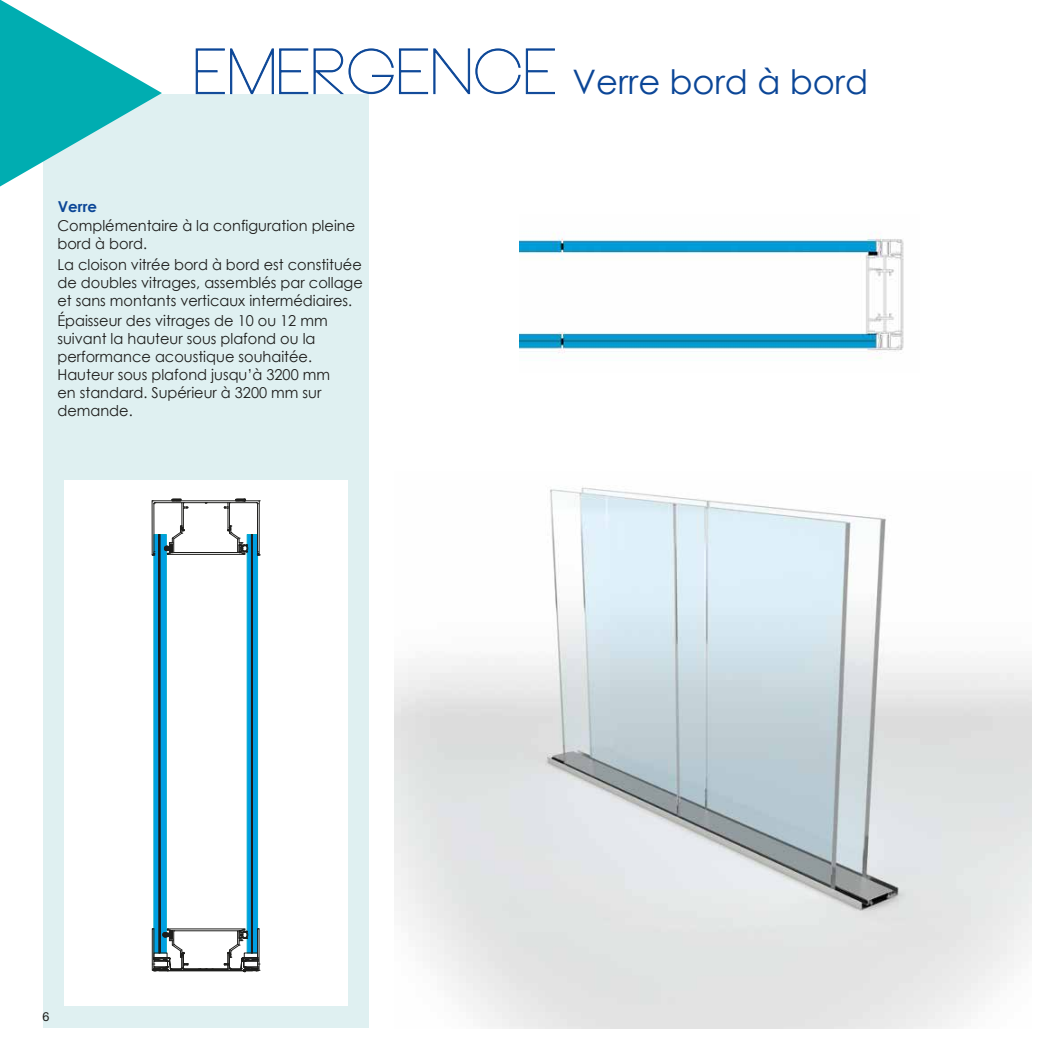
<style>
.page{position:relative;width:1063px;height:1063px;background:#fff}
.page>*{position:absolute;margin:0;border:0;box-sizing:border-box;transform-origin:0 0}
.t1{font:33.75px "Century Gothic";color:#0b4697}
.t2{font:15px/18px "Century Gothic";color:#1d1d1b}
.t3{font:700 15px "Century Gothic";color:#0b4697}
.t4{font:12.5px "Helvetica Neue LT Std";color:#1d1d1b}
.s1{font-family:"Neou";font-weight:100;font-size:62.5px}
</style>
<div class="page">
<div style="left:43px;top:94px;width:326px;height:934px;background:#dff0f1"></div>
<svg style="left:0;top:0;width:162px;height:187px"></svg>
<div style="left:64px;top:480px;width:284px;height:525px;background:#fff"></div>
<svg style="left:196px;top:48px;width:359px;height:46px"></svg>
<svg style="left:152px;top:499px;width:108px;height:473px"></svg>
<img style="left:395px;top:486px;width:636px;height:542px">
<img style="left:519px;top:231px;width:385px;height:128px">
<h1 class="t1" style="left:196px;top:58px;width:673px"><span class="s1">EMERGENCE</span> Verre bord à bord</h1>
<p class="t3" style="left:58px;top:196px;width:41px">Verre</p>
<p class="t2" style="left:57px;top:217px;width:299px">Complémentaire à la configuration pleine bord à bord.</p>
<p class="t2" style="left:57px;top:255px;width:307px;text-align:justify">La cloison vitrée bord à bord est constituée de doubles vitrages, assemblés par collage et sans montants verticaux intermédiaires.</p>
<p class="t2" style="left:57px;top:312px;width:274px">Épaisseur des vitrages de 10 ou 12 mm suivant la hauteur sous plafond ou la performance acoustique souhaitée.<br>Hauteur sous plafond jusqu’à 3200 mm en standard. Supérieur à 3200 mm sur demande.</p>
<p class="t4" style="left:43px;top:1009px;width:8px">6</p>
</div>
